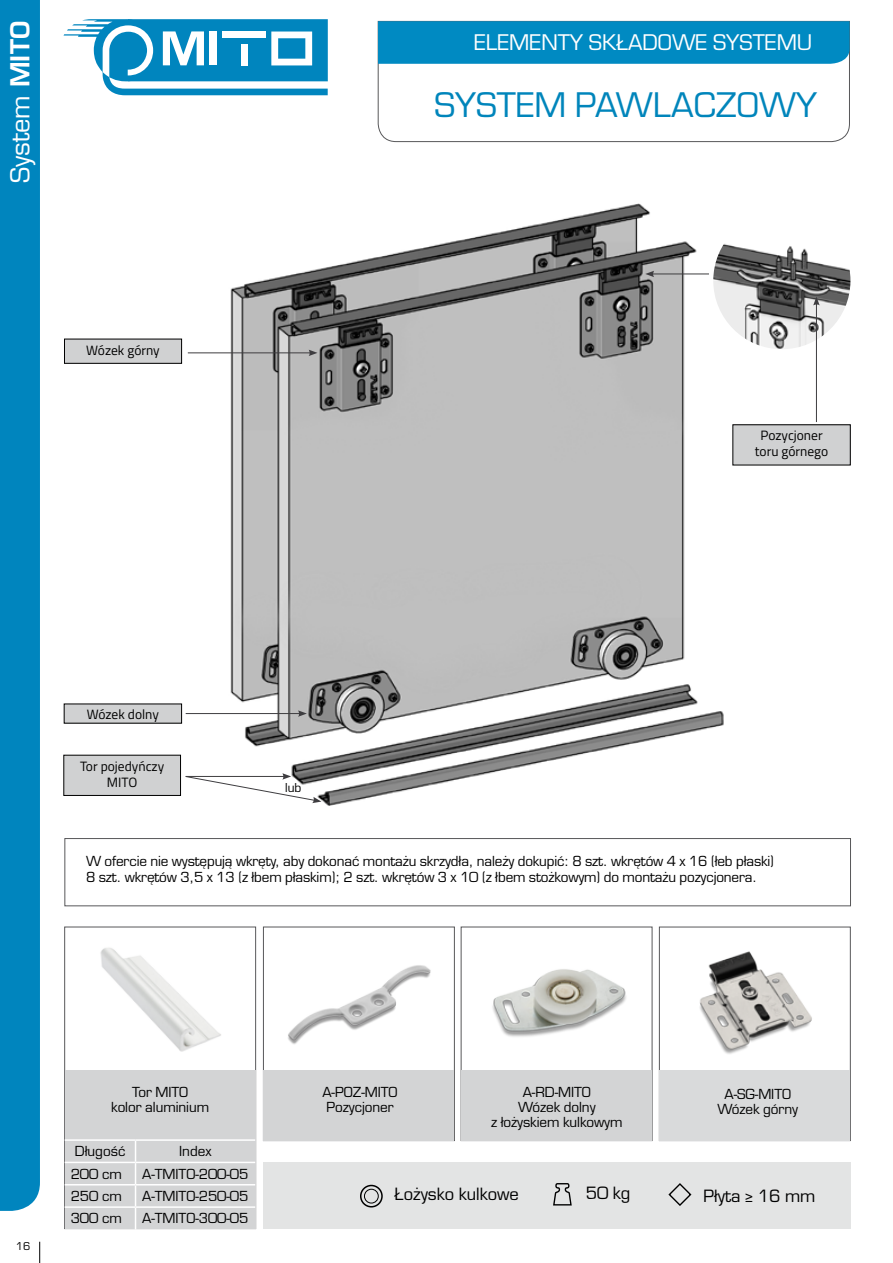
<style>
.page{position:relative;width:893px;height:1263px;background:#fff}
.page>*{position:absolute;margin:0;border:0;box-sizing:border-box;transform-origin:0 0}
.t1{font:33px "Euromode";color:#0085bb}
.t2{font:25.5px "Euromode";color:#fff}
.t3{font:21px "Euromode";color:#fff}
.t4{font:16.5px "Euromode";color:#000}
.t5{font:13.5px/15px "Euromode";letter-spacing:-.01em;color:#000;text-align:center}
.t6{font:13.5px/16.2px "Titillium Web";color:#000;text-align:center}
.t7{font:12px "Euromode";color:#000}
.t8{font:10.5px "Euromode";color:#000}
.s1{font-weight:700}
.s2{font-family:"DIN Pro"}
.s3{font-family:"Corbel"}
</style>
<div class="page">
<svg style="left:39px;top:1242px;width:1px;height:21px"></svg>
<svg style="left:378px;top:64px;width:472px;height:78px"></svg>
<div style="left:263px;top:927px;width:192px;height:214px;border:1px solid #58585a"></div>
<div style="left:659px;top:927px;width:191px;height:214px;border:1px solid #58585a"></div>
<div style="left:0;top:0;width:40px;height:1211px;background:#0085be"></div>
<svg style="left:64px;top:19px;width:264px;height:76px"></svg>
<div style="left:222px;top:31px;width:44px;height:7px;background:#fff"></div>
<div style="left:241px;top:44px;width:7px;height:22px;background:#fff"></div>
<div style="left:461px;top:1070px;width:191px;height:71px;background:#d3d4d5"></div>
<div style="left:263px;top:1070px;width:191px;height:71px;background:#d3d4d5"></div>
<div style="left:65px;top:1070px;width:191px;height:159px;background:#d3d4d5"></div>
<div style="left:659px;top:1070px;width:191px;height:71px;background:#d9dadb"></div>
<img style="left:492px;top:969px;width:134px;height:68px">
<img style="left:288px;top:965px;width:143px;height:79px">
<img style="left:100px;top:948px;width:121px;height:104px">
<img style="left:699px;top:951px;width:113px;height:103px">
<div style="left:263px;top:1162px;width:588px;height:67px;background:#e3e4e4"></div>
<div style="left:378px;top:21px;width:472px;height:43px;background:#008ac2"></div>
<svg style="left:668px;top:1183px;width:24px;height:23px"></svg>
<div style="left:360px;top:1185px;width:23px;height:22px;border:2px solid #000;border-radius:50%"></div>
<div style="left:364px;top:1189px;width:15px;height:14px;border:1px solid #000;border-radius:50%"></div>
<svg style="left:553px;top:1183px;width:19px;height:22px"></svg>
<img style="left:214px;top:203px;width:522px;height:603px">
<div style="left:64px;top:755px;width:117px;height:40px;background:#d0d1d2"></div>
<div style="left:64px;top:755px;width:117px;height:41px;border:1px solid #000"></div>
<div style="left:64px;top:704px;width:118px;height:19px;background:#d0d1d2"></div>
<div style="left:64px;top:339px;width:118px;height:24px;background:#d0d1d2"></div>
<div style="left:733px;top:425px;width:117px;height:40px;background:#d0d1d2"></div>
<hr style="left:652px;top:274px;width:57px;height:1px;background:#3e3d40">
<svg style="left:645px;top:271px;width:9px;height:6px"></svg>
<hr style="left:186px;top:713px;width:114px;height:1px;background:#3e3d40">
<svg style="left:298px;top:710px;width:9px;height:7px"></svg>
<svg style="left:185px;top:773px;width:136px;height:30px"></svg>
<hr style="left:188px;top:353px;width:123px;height:1px;background:#3e3d40">
<svg style="left:309px;top:350px;width:8px;height:6px"></svg>
<img style="left:713px;top:212px;width:137px;height:137px;border-radius:69px">
<hr style="left:816px;top:303px;width:1px;height:119px;background:#3e3d40">
<svg style="left:813px;top:297px;width:7px;height:8px"></svg>
<div style="left:65px;top:838px;width:786px;height:68px;border:1px solid #58585a"></div>
<hr style="left:65px;top:1139px;width:71px;height:2px;background:#fff">
<hr style="left:136px;top:1139px;width:119px;height:2px;background:#fff">
<hr style="left:65px;top:1162px;width:71px;height:1px;background:#fff">
<hr style="left:136px;top:1162px;width:119px;height:1px;background:#fff">
<hr style="left:65px;top:1184px;width:71px;height:1px;background:#fff">
<hr style="left:136px;top:1184px;width:119px;height:1px;background:#fff">
<hr style="left:65px;top:1206px;width:71px;height:2px;background:#fff">
<hr style="left:136px;top:1206px;width:119px;height:2px;background:#fff">
<svg style="left:135px;top:1141px;width:1px;height:88px"></svg>
<h2 class="t2" style="left:5px;top:183px;width:163px;rotate:-90deg">System <span class="s1">MITO</span></h2>
<p class="t6" style="left:86px;top:341px;width:75px">Wózek górny</p>
<h3 class="t3" style="left:474px;top:30px;width:340px">ELEMENTY SKŁADOWE SYSTEMU</h3>
<h1 class="t1" style="left:434px;top:86px;width:384px">SYSTEM PAWLACZOWY</h1>
<p class="t6" style="left:755px;top:427px;width:75px">Pozycjoner toru górnego</p>
<p class="t6" style="left:87px;top:706px;width:74px">Wózek dolny</p>
<p class="t6" style="left:80px;top:757px;width:86px">Tor pojedyńczy<br>MITO</p>
<p class="t7" style="left:285px;top:780px;width:18px">lub</p>
<p class="t5" style="left:86px;top:852px;width:690px;line-height:16.2px;text-align:left">W ofercie nie występują wkręty, aby dokonać montażu skrzydła, należy dokupić: 8 szt. wkrętów 4 x 16 <span class="s2">(</span>łeb płaski<span class="s2">)<br></span>8 szt. wkrętów 3,5 x 13 <span class="s2">(</span>z łbem płaskim<span class="s2">)</span>; 2 szt. wkrętów 3 x 10 <span class="s2">(</span>z łbem stożkowym<span class="s2">)</span> do montażu pozycjonera.</p>
<p class="t8" style="left:16px;top:1240px;width:16px">16</p>
<p class="t5" style="left:111px;top:1084px;width:99px">Tor MITO<br>kolor aluminium</p>
<p class="t5" style="left:75px;top:1144px;width:52px">Długość</p>
<p class="t5" style="left:179px;top:1144px;width:34px">Index</p>
<p class="t5" style="left:71px;top:1166px;width:53px">200 cm</p>
<p class="t5" style="left:142px;top:1166px;width:108px">A-TMITO-200-05</p>
<p class="t5" style="left:71px;top:1189px;width:53px">250 cm</p>
<p class="t5" style="left:142px;top:1189px;width:108px">A-TMITO-250-05</p>
<p class="t5" style="left:71px;top:1211px;width:53px">300 cm</p>
<p class="t5" style="left:142px;top:1211px;width:108px">A-TMITO-300-05</p>
<p class="t5" style="left:322px;top:1084px;width:77px;text-align:left">A-POZ-MITO<br>Pozycjoner</p>
<p class="t5" style="left:491px;top:1084px;width:133px">A-RD-MITO<br>Wózek dolny<br>z łożyskiem kulkowym</p>
<p class="t5" style="left:718px;top:1086px;width:82px">A-SG-MITO<br>Wózek górny</p>
<p class="t4" style="left:395px;top:1184px;width:126px">Łożysko kulkowe</p>
<p class="t4" style="left:586px;top:1183px;width:46px">50 kg</p>
<p class="t4" style="left:703px;top:1186px;width:114px">Płyta <span class="s3">≥</span> 16 mm</p>
</div>
